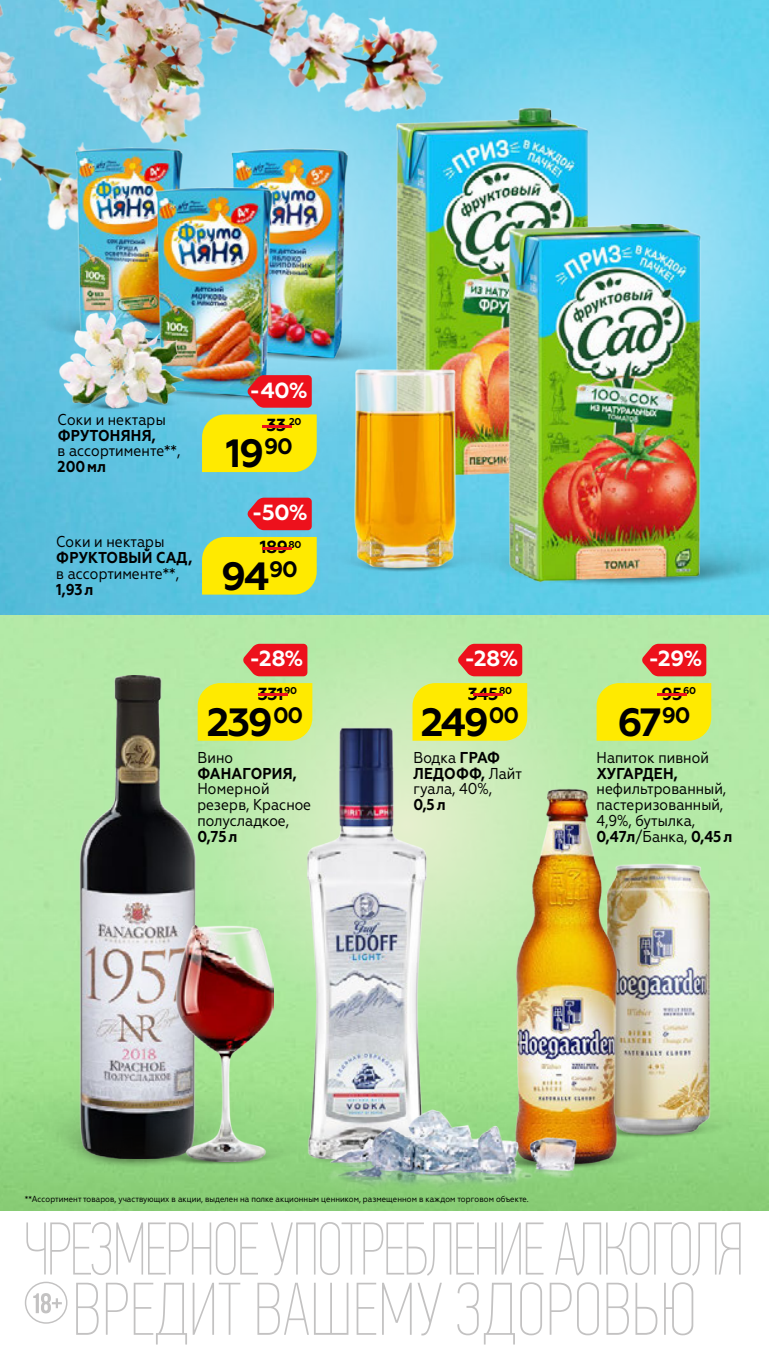
<style>
.page{position:relative;width:769px;height:1365px;background:#fff}
.page>*{position:absolute;margin:0;border:0;box-sizing:border-box;transform-origin:0 0}
.t1{font:700 39.38px "Geometria";letter-spacing:-.06em;color:#000}
.t2{font:700 21.88px "Geometria";color:#fff}
.t3{font:700 17.5px "Geometria";letter-spacing:-.03em;color:#000}
.t4{font:700 17.5px "Geometria";color:#ed111c;scale:5.5 1}
.t5{font:15.75px/15.8px "Geometria Narrow";color:#000}
.t6{font:700 9.97px "Geometria";letter-spacing:-.03em;color:#000}
.t7{font:8.75px "Geometria Narrow";color:#000}
.s1{font-weight:700}
</style>
<div class="page">
<img style="left:0;top:0;width:769px;height:1210px">
<svg style="left:206px;top:625px;width:400px;height:400px;background:#c1eab0"></svg>
<img style="left:0;top:0;width:464px;height:304px">
<svg style="left:362px;top:25px;width:407px;height:457px;background:#81d3ea"></svg>
<img style="left:294px;top:1097px;width:15px;height:101px">
<img style="left:298px;top:710px;width:135px;height:459px">
<img style="left:711px;top:390px;width:19px;height:74px">
<img style="left:388px;top:93px;width:203px;height:260px">
<img style="left:715px;top:1101px;width:40px;height:37px">
<img style="left:643px;top:858px;width:72px;height:281px">
<img style="left:493px;top:781px;width:150px;height:390px">
<img style="left:580px;top:1126px;width:98px;height:42px">
<img style="left:407px;top:506px;width:362px;height:81px">
<img style="left:497px;top:225px;width:214px;height:366px">
<img style="left:195px;top:368px;width:98px;height:39px">
<div style="left:0;top:288px;width:68px;height:64px;background:#63c2e0"></div>
<img style="left:285px;top:304px;width:127px;height:64px">
<img style="left:68px;top:144px;width:162px;height:160px">
<img style="left:225px;top:146px;width:136px;height:214px">
<img style="left:151px;top:183px;width:134px;height:215px">
<img style="left:62px;top:411px;width:65px;height:4px">
<img style="left:48px;top:304px;width:147px;height:107px">
<img style="left:65px;top:675px;width:146px;height:404px">
<img style="left:0;top:1079px;width:280px;height:91px">
<img style="left:317px;top:569px;width:179px;height:3px">
<img style="left:293px;top:353px;width:228px;height:216px">
<svg style="left:247px;top:375px;width:65px;height:32px;background:#de202a"></svg>
<div style="left:202px;top:414px;width:115px;height:58px;background:#ffea00"></div>
<img style="left:176px;top:925px;width:98px;height:205px">
<img style="left:122px;top:1130px;width:187px;height:35px">
<img style="left:309px;top:1016px;width:271px;height:183px">
<svg style="left:76px;top:1282px;width:617px;height:62px"></svg>
<svg style="left:26px;top:1222px;width:715px;height:53px"></svg>
<div style="left:25px;top:1281px;width:42px;height:42px;border:1px solid #c3c2c2;border-radius:50%"></div>
<svg style="left:33px;top:1293px;width:29px;height:20px"></svg>
<svg style="left:247px;top:497px;width:65px;height:33px;background:#dc2633"></svg>
<div style="left:202px;top:537px;width:115px;height:57px;background:#ffea00"></div>
<svg style="left:642px;top:643px;width:64px;height:33px;background:#e6292b"></svg>
<div style="left:597px;top:683px;width:114px;height:57px;background:#ffea00"></div>
<svg style="left:243px;top:643px;width:64px;height:33px;background:#e6292b"></svg>
<div style="left:198px;top:683px;width:114px;height:57px;background:#ffea00"></div>
<svg style="left:458px;top:643px;width:64px;height:33px;background:#e7292b"></svg>
<div style="left:412px;top:683px;width:115px;height:57px;background:#ffea00"></div>
<p class="t5" style="left:58px;top:411px;width:124px">Соки и нектары<br><span class="s1">ФРУТОНЯНЯ,<br></span>в ассортименте**,<br><span class="s1">200 мл</span></p>
<p class="t5" style="left:56px;top:534px;width:138px">Соки и нектары<br><span class="s1">ФРУКТОВЫЙ САД, </span>в ассортименте**,<br><span class="s1">1,93 л</span></p>
<p class="t2" style="left:250px;top:377px;width:60px">-40%</p>
<p class="t6" style="left:289px;top:416px;width:14px">20</p>
<p class="t3" style="left:267px;top:414px;width:21px">33</p>
<p class="t4" style="left:253px;top:414px;width:10px">-</p>
<p class="t1" style="left:226px;top:430px;width:69px">19<sup>90</sup></p>
<p class="t2" style="left:252px;top:499px;width:58px">-50%</p>
<p class="t6" style="left:289px;top:538px;width:14px">80</p>
<p class="t3" style="left:260px;top:537px;width:30px">189</p>
<p class="t4" style="left:253px;top:537px;width:10px">-</p>
<p class="t1" style="left:221px;top:552px;width:78px">94<sup>90</sup></p>
<p class="t2" style="left:250px;top:645px;width:56px">-28%</p>
<p class="t6" style="left:284px;top:684px;width:14px">90</p>
<p class="t3" style="left:258px;top:683px;width:27px">331</p>
<p class="t4" style="left:249px;top:683px;width:10px">-</p>
<p class="t1" style="left:207px;top:698px;width:98px">239<sup>00</sup></p>
<p class="t5" style="left:197px;top:749px;width:115px">Вино<br><span class="s1">ФАНАГОРИЯ,<br></span>Номерной резерв, Красное полусладкое,<br><span class="s1">0,75 л</span></p>
<p class="t2" style="left:464px;top:645px;width:56px">-28%</p>
<p class="t2" style="left:649px;top:645px;width:55px">-29%</p>
<p class="t6" style="left:499px;top:684px;width:14px">80</p>
<p class="t3" style="left:468px;top:683px;width:32px">345</p>
<p class="t4" style="left:464px;top:683px;width:10px">-</p>
<p class="t6" style="left:683px;top:684px;width:14px">60</p>
<p class="t3" style="left:661px;top:683px;width:22px">95</p>
<p class="t4" style="left:648px;top:683px;width:10px">-</p>
<p class="t1" style="left:421px;top:698px;width:100px">249<sup>00</sup></p>
<p class="t1" style="left:617px;top:698px;width:74px">67<sup>90</sup></p>
<p class="t5" style="left:413px;top:749px;width:110px">Водка <span class="s1">ГРАФ<br>ЛЕДОФФ,</span> Лайт гуала, 40%,<br><span class="s1">0,5 л</span></p>
<p class="t5" style="left:597px;top:749px;width:137px">Напиток пивной<br><span class="s1">ХУГАРДЕН, </span>нефильтрованный, пастеризованный,<br>4,9%, бутылка,<br><span class="s1">0,47л</span>/Банка, <span class="s1">0,45 л</span></p>
<p class="t7" style="left:25px;top:1193px;width:505px">**Ассортимент товаров, участвующих в акции, выделен на полке акционным ценником, размещенном в каждом торговом объекте.</p>
</div>
